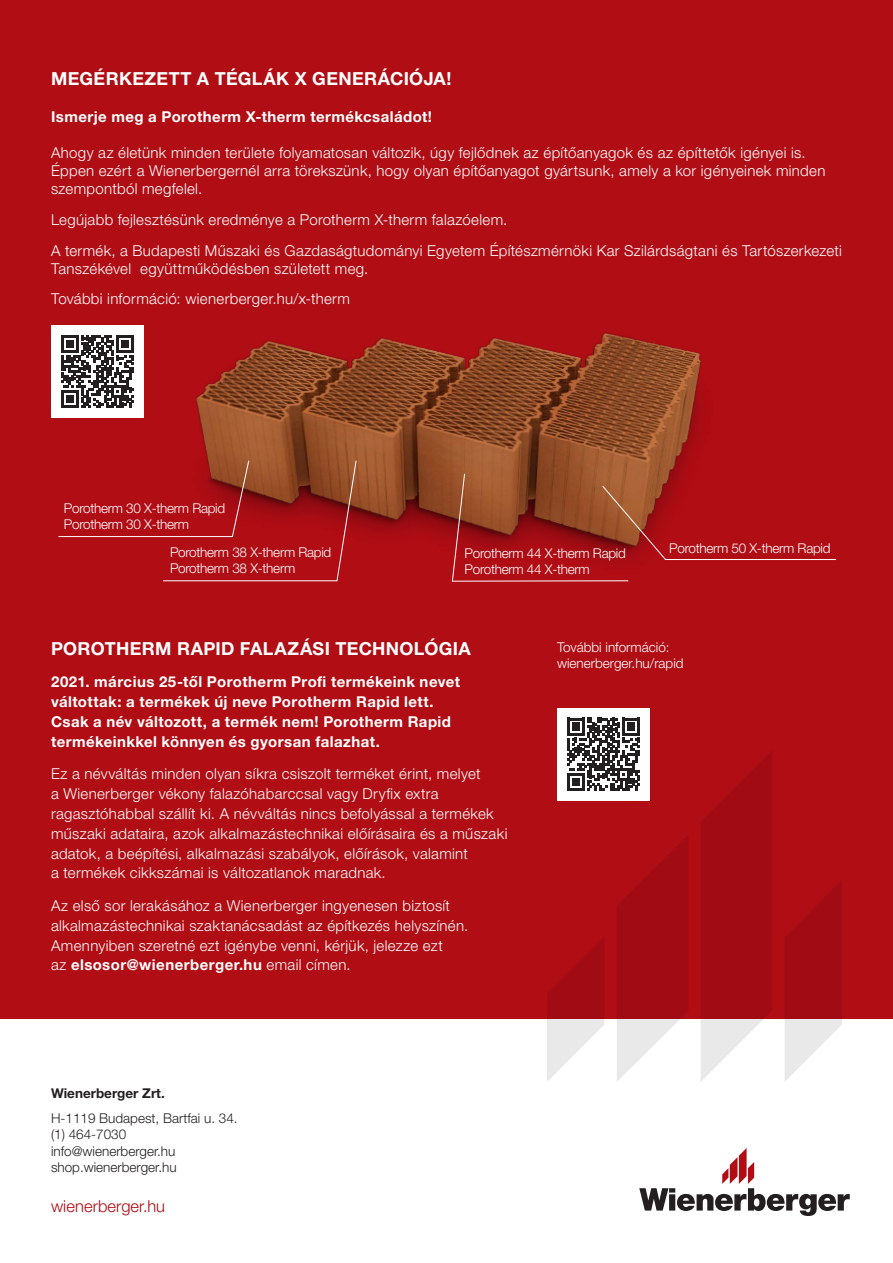
<style>
.page{position:relative;width:893px;height:1263px;background:#fff}
.page>*{position:absolute;margin:0;border:0;box-sizing:border-box;transform-origin:0 0}
.t1{font:700 18px "Helvetica Neue LT Pro";letter-spacing:.02em;color:#fff}
.t2{font:300 16.5px "Helvetica Neue LT Pro";letter-spacing:.005em;color:#b00d15}
.t3{font:300 15px/19.8px "Helvetica Neue LT Pro";letter-spacing:.02em;color:#fff}
.t4{font:700 15px/19.8px "Helvetica Neue LT Pro";letter-spacing:.03em;color:#fff}
.t5{font:300 13.5px/16.2px "Helvetica Neue LT Pro";letter-spacing:-.02em;color:#fff}
.t6{font:300 13.5px/16.5px "Helvetica Neue LT Pro";color:#231f20}
.t7{font:300 13.5px/16.2px "Helvetica Neue LT Pro";color:#fff}
.t8{font:700 13.5px "Helvetica Neue LT Pro";color:#231f20}
.s1{font-weight:700}
</style>
<div class="page">
<div style="left:0;top:0;width:893px;height:1018px;background:#b00d15"></div>
<svg style="left:785px;top:880px;width:57px;height:201px"></svg>
<svg style="left:547px;top:937px;width:57px;height:145px"></svg>
<svg style="left:617px;top:836px;width:71px;height:245px"></svg>
<svg style="left:701px;top:751px;width:71px;height:330px"></svg>
<svg style="left:639px;top:1148px;width:211px;height:68px"></svg>
<img style="left:163px;top:332px;width:538px;height:250px">
<svg style="left:452px;top:473px;width:385px;height:109px"></svg>
<svg style="left:58px;top:460px;width:299px;height:121px"></svg>
<div style="left:557px;top:708px;width:93px;height:93px;background:#fff"></div>
<svg style="left:567px;top:718px;width:73px;height:73px"></svg>
<div style="left:51px;top:325px;width:93px;height:93px;background:#fff"></div>
<svg style="left:61px;top:335px;width:73px;height:73px"></svg>
<p class="t1" style="left:51px;top:68px;width:402px">MEGÉRKEZETT A TÉGLÁK X GENERÁCIÓJA!</p>
<p class="t4" style="left:51px;top:106px;width:383px">Ismerje meg a Porotherm X-therm termékcsaládot!</p>
<p class="t3" style="left:51px;top:143px;width:776px;line-height:18px">Ahogy az életünk minden területe folyamatosan változik, úgy fejlődnek az építőanyagok és az építtetők igényei is.<br>Éppen ezért a Wienerbergernél arra törekszünk, hogy olyan építőanyagot gyártsunk, amely a kor igényeinek minden szempontból megfelel.</p>
<p class="t3" style="left:51px;top:204px;width:792px;line-height:30.8px">Legújabb fejlesztésünk eredménye a Porotherm X-therm falazóelem.<br>A termék, a Budapesti Műszaki és Gazdaságtudományi Egyetem Építészmérnöki Kar Szilárdságtani és Tartószerkezeti</p>
<p class="t3" style="left:51px;top:253px;width:319px;line-height:30.8px">Tanszékével együttműködésben született meg.<br>További információ: wienerberger.hu/x-therm</p>
<p class="t5" style="left:64px;top:500px;width:163px">Porotherm 30 X-therm Rapid<br>Porotherm 30 X-therm</p>
<p class="t5" style="left:170px;top:544px;width:163px">Porotherm 38 X-therm Rapid<br>Porotherm 38 X-therm</p>
<p class="t5" style="left:465px;top:545px;width:163px">Porotherm 44 X-therm Rapid<br>Porotherm 44 X-therm</p>
<p class="t5" style="left:669px;top:540px;width:163px">Porotherm 50 X-therm Rapid</p>
<p class="t1" style="left:51px;top:637px;width:421px">POROTHERM RAPID FALAZÁSI TECHNOLÓGIA</p>
<p class="t4" style="left:51px;top:672px;width:410px">2021. március 25-től Porotherm Profi termékeink nevet váltottak: a termékek új neve Porotherm Rapid lett.<br>Csak a név változott, a termék nem! Porotherm Rapid termékeinkkel könnyen és gyorsan falazhat.</p>
<p class="t3" style="left:51px;top:764px;width:458px">Ez a névváltás minden olyan síkra csiszolt terméket érint, melyet<br>a Wienerberger vékony falazóhabarccsal vagy Dryfix extra ragasztóhabbal szállít ki. A névváltás nincs befolyással a termékek műszaki adataira, azok alkalmazástechnikai előírásaira és a műszaki adatok, a beépítési, alkalmazási szabályok, előírások, valamint<br>a termékek cikkszámai is változatlanok maradnak.</p>
<p class="t3" style="left:51px;top:895px;width:419px">Az első sor lerakásához a Wienerberger ingyenesen biztosít alkalmazástechnikai szaktanácsadást az építkezés helyszínén.<br>Amennyiben szeretné ezt igénybe venni, kérjük, jelezze ezt<br>az <span class="s1">elsosor@wienerberger.hu</span> email címen.</p>
<p class="t8" style="left:51px;top:1084px;width:115px">Wienerberger Zrt.</p>
<p class="t6" style="left:51px;top:1109px;width:188px">H-1119 Budapest, Bartfai u. 34. (1) 464-7030 info@wienerberger.hu shop.wienerberger.hu</p>
<p class="t2" style="left:51px;top:1196px;width:116px">wienerberger.hu</p>
<p class="t7" style="left:557px;top:638px;width:128px">További információ: wienerberger.hu/rapid</p>
</div>
